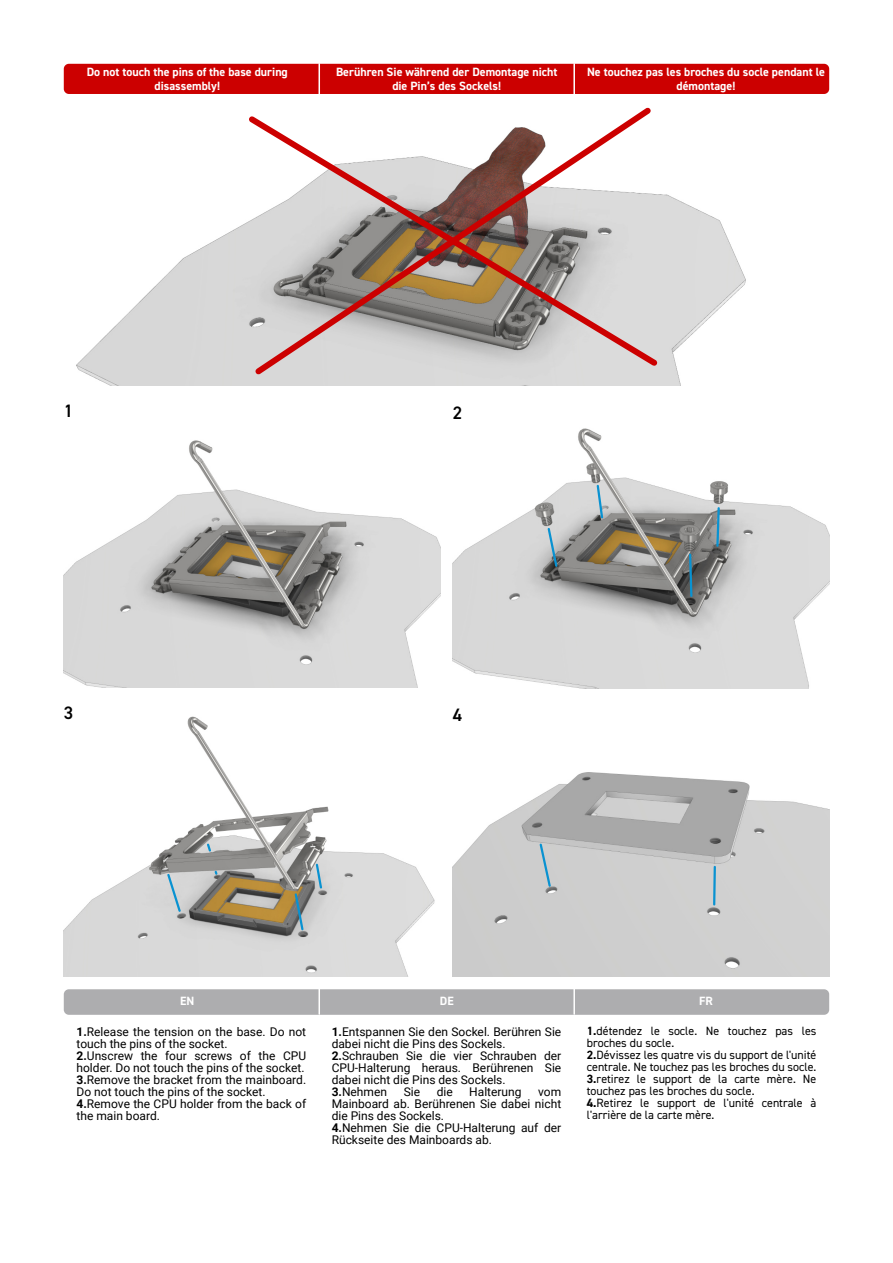
<style>
.page{position:relative;width:893px;height:1263px;background:#fff}
.page>*{position:absolute;margin:0;border:0;box-sizing:border-box;transform-origin:0 0}
.t1{font:600 18px "DIN2014";color:#000}
.t2{font:12px/12px "Roboto";color:#000}
.t3{font:12px/12px "DIN2014";color:#000}
.t4{font:700 12px/13.5px "DIN2014";color:#fff;text-align:center}
.s1{font-weight:700}
</style>
<div class="page">
<img style="left:64px;top:440px;width:376px;height:247px">
<img style="left:76px;top:194px;width:670px;height:191px">
<img style="left:453px;top:428px;width:376px;height:261px">
<img style="left:64px;top:716px;width:371px;height:260px">
<img style="left:453px;top:772px;width:376px;height:204px">
<div style="left:64px;top:64px;width:765px;height:30px;background:#c00;border-radius:5px"></div>
<hr style="left:318px;top:64px;width:2px;height:30px;background:#fff">
<hr style="left:573px;top:64px;width:2px;height:30px;background:#fff">
<svg style="left:250px;top:107px;width:406px;height:273px"></svg>
<svg style="left:244px;top:111px;width:418px;height:260px"></svg>
<div style="left:64px;top:989px;width:765px;height:26px;background:#adadaf;border-radius:5px"></div>
<hr style="left:318px;top:988px;width:2px;height:26px;background:#fff">
<hr style="left:573px;top:988px;width:2px;height:26px;background:#fff">
<svg style="left:546px;top:526px;width:13px;height:42px"></svg>
<svg style="left:595px;top:483px;width:9px;height:37px"></svg>
<svg style="left:715px;top:506px;width:6px;height:42px"></svg>
<svg style="left:688px;top:552px;width:6px;height:46px"></svg>
<svg style="left:166px;top:872px;width:16px;height:41px"></svg>
<svg style="left:293px;top:892px;width:12px;height:40px"></svg>
<svg style="left:314px;top:862px;width:10px;height:28px"></svg>
<svg style="left:205px;top:842px;width:8px;height:11px"></svg>
<svg style="left:213px;top:869px;width:6px;height:7px"></svg>
<svg style="left:712px;top:865px;width:5px;height:42px"></svg>
<svg style="left:538px;top:842px;width:14px;height:46px"></svg>
<p class="t4" style="left:87px;top:66px;width:203px">Do not touch the pins of the base during disassembly!</p>
<p class="t4" style="left:336px;top:66px;width:223px">Berühren Sie während der Demontage nicht die Pin’s des Sockels!</p>
<p class="t4" style="left:587px;top:66px;width:239px">Ne touchez pas les broches du socle pendant le démontage!</p>
<h1 class="t1" style="left:64px;top:403px;width:11px">1</h1>
<h1 class="t1" style="left:453px;top:405px;width:11px">2</h1>
<h1 class="t1" style="left:64px;top:705px;width:11px">3</h1>
<h1 class="t1" style="left:453px;top:707px;width:11px">4</h1>
<p class="t4" style="left:180px;top:995px;width:16px">EN</p>
<p class="t4" style="left:440px;top:995px;width:15px">DE</p>
<p class="t4" style="left:699px;top:995px;width:15px">FR</p>
<p class="t2" style="left:77px;top:1027px;width:231px"><span class="s1">1.</span>Release the tension on the base. Do not touch the pins of the socket.<br><span class="s1">2.</span>Unscrew the four screws of the CPU holder. Do not touch the pins of the socket.<br><span class="s1">3.</span>Remove the bracket from the mainboard.<br>Do not touch the pins of the socket.<br><span class="s1">4.</span>Remove the CPU holder from the back of the main board.</p>
<p class="t2" style="left:332px;top:1027px;width:231px"><span class="s1">1.</span>Entspannen Sie den Sockel. Berühren Sie dabei nicht die Pins des Sockels.<br><span class="s1">2.</span>Schrauben Sie die vier Schrauben der<br>CPU-Halterung heraus. Berührenen Sie dabei nicht die Pins des Sockels.<br><span class="s1">3.</span>Nehmen</p>
<p class="t2" style="left:404px;top:1087px;width:18px">Sie</p>
<p class="t2" style="left:437px;top:1087px;width:18px">die</p>
<p class="t2" style="left:469px;top:1087px;width:54px">Halterung</p>
<p class="t2" style="left:332px;top:1087px;width:231px;text-indent:207px">vom<br>Mainboard ab. Berührenen Sie dabei nicht die Pins des Sockels.<br><span class="s1">4.</span>Nehmen Sie die CPU-Halterung auf der<br>Rückseite des Mainboards ab.</p>
<p class="t3" style="left:587px;top:1026px;width:231px"><span class="s1">1.</span>détendez le socle. Ne touchez pas les broches du socle.<br><span class="s1">2.</span>Dévissez les quatre vis du support de l'unité centrale. Ne touchez pas les broches du socle.<br><span class="s1">3.</span>retirez le support de la carte mère. Ne touchez pas les broches du socle.<br><span class="s1">4.</span>Retirez le support de l'unité centrale à l'arrière de la carte mère.</p>
</div>
